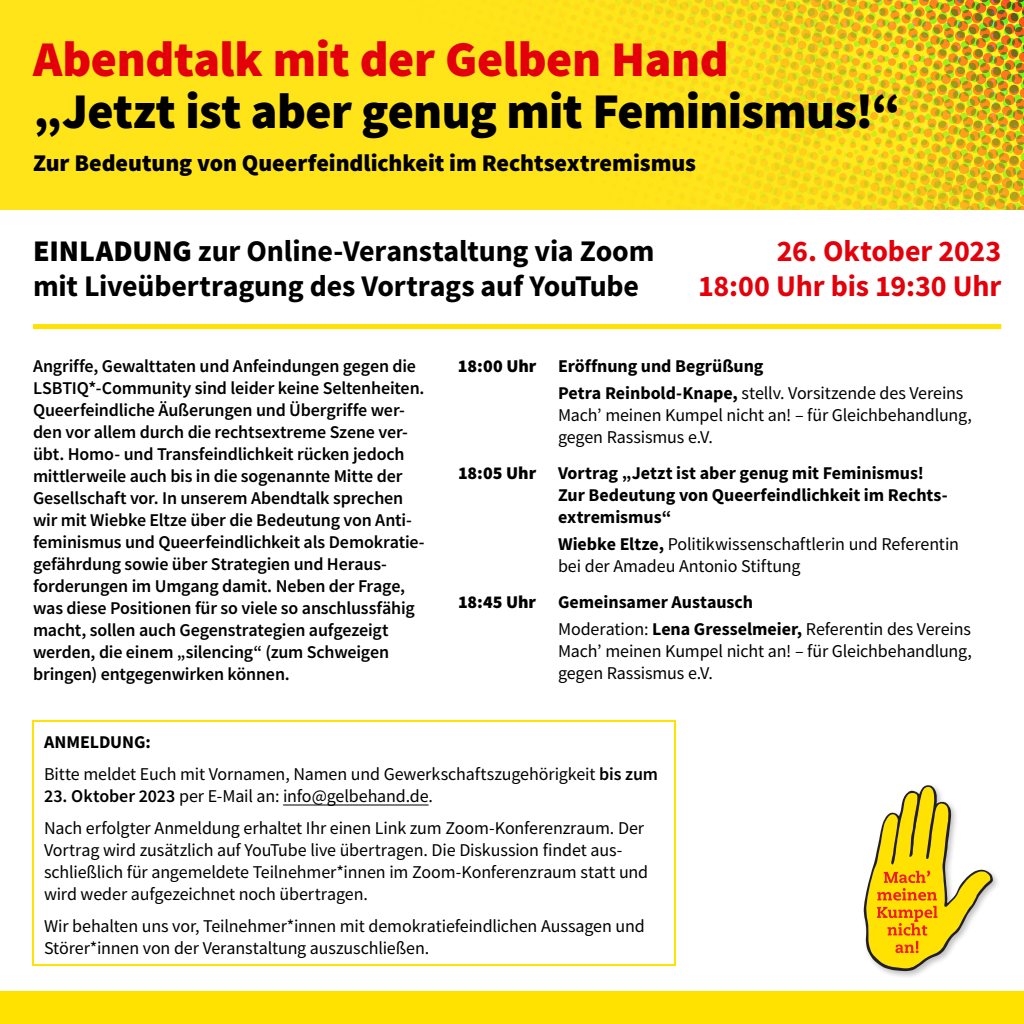
<style>
.page{position:relative;width:1024px;height:1024px;background:#fff}
.page>*{position:absolute;margin:0;border:0;box-sizing:border-box;transform-origin:0 0}
.t1{font:900 50px "Source Sans Pro";letter-spacing:-.015em;color:#000}
.t2{font:900 50px "Source Sans Pro";letter-spacing:-.01em;color:#e3000b}
.t3{font:700 30px/35px "Source Sans Pro";letter-spacing:-.005em;color:#000}
.t4{font:700 30px/35px "Source Sans Pro";letter-spacing:-.005em;color:#e3000b;text-align:right}
.t5{font:900 24px "Source Sans Pro";letter-spacing:-.005em;color:#000}
.t6{font:18px/22px "Source Sans Pro";letter-spacing:-.01em;color:#000}
.t7{font:600 18px/22px "Source Sans Pro";letter-spacing:-.01em;color:#000}
.t8{font:700 18px/27px "Source Sans Pro";letter-spacing:-.005em;color:#000}
.s1{font-weight:900}
.s2{font-weight:400}
.s3{font-weight:700}
.s4{font-weight:600}
</style>
<div class="page">
<div style="left:0;top:0;width:1024px;height:210px;background:#ffe41a"></div>
<img style="left:580px;top:0;width:444px;height:210px">
<div style="left:0;top:992px;width:1024px;height:32px;background:#ffe200"></div>
<div style="left:861px;top:783px;width:140px;height:196px;background:#000;opacity:.25"></div>
<svg style="left:864px;top:785px;width:129px;height:186px"></svg>
<hr style="left:283px;top:805px;width:146px;height:1px;background:#000">
<div style="left:32px;top:720px;width:644px;height:246px;border:2px solid #ffe200"></div>
<div style="left:33px;top:324px;width:968px;height:5px;background:#ffe200"></div>
<h1 class="t2" style="left:33px;top:25px;width:697px">Abendtalk mit der Gelben Hand</h1>
<h1 class="t1" style="left:33px;top:77px;width:869px">„Jetzt ist aber genug mit Feminismus!“</h1>
<h3 class="t5" style="left:33px;top:146px;width:665px">Zur Bedeutung von Queerfeindlichkeit im Rechtsextremismus</h3>
<h2 class="t3" style="left:33px;top:233px;width:623px"><span class="s1">EINLADUNG</span> zur Online-Veranstaltung via Zoom mit Liveübertragung des Vortrags auf YouTube</h2>
<h2 class="t4" style="left:698px;top:233px;width:305px">26. Oktober 2023<br>18:00 Uhr bis 19:30 Uhr</h2>
<p class="t7" style="left:33px;top:355px;width:393px">Angriffe, Gewalttaten und Anfeindungen gegen die LSBTIQ*-Community sind leider keine Seltenheiten.<br>Queerfeindliche Äußerungen und Übergriffe wer&shy;den vor allem durch die rechtsextreme Szene ver&shy;übt. Homo- und Transfeindlichkeit rücken jedoch mittlerweile auch bis in die sogenannte Mitte der Gesellschaft vor. In unserem Abendtalk sprechen wir mit Wiebke Eltze über die Bedeutung von Anti&shy;feminismus und Queerfeindlichkeit als Demokratie&shy;gefährdung sowie über Strategien und Heraus&shy;forderungen im Umgang damit. Neben der Frage, was diese Positionen für so viele so anschlussfähig macht, sollen auch Gegenstrategien aufgezeigt werden, die einem „silencing“ (zum Schweigen bringen) entgegenwirken können.</p>
<p class="t8" style="left:558px;top:352px;width:407px;text-indent:-100px"><span class="s1">18:00 Uhr</span> Eröffnung und Begrüßung<br>Petra Reinbold-Knape, <span class="s2">stellv. Vorsitzende des Vereins</span></p>
<p class="t6" style="left:558px;top:404px;width:415px">Machʼ meinen Kumpel nicht an! – für Gleichbehandlung, gegen Rassismus e.V.</p>
<p class="t8" style="left:558px;top:461px;width:390px;line-height:22px;text-indent:-100px"><span class="s1">18:05 Uhr</span> Vortrag „Jetzt ist aber genug mit Feminismus!<br>Zur Bedeutung von Queerfeindlichkeit im Rechts&shy;extremismus“</p>
<p class="t6" style="left:558px;top:533px;width:402px"><span class="s3">Wiebke Eltze,</span> Politikwissenschaftlerin und Referentin bei der Amadeu Antonio Stiftung</p>
<p class="t8" style="left:558px;top:588px;width:414px;text-indent:-100px"><span class="s1">18:45 Uhr</span> Gemeinsamer Austausch<br><span class="s2">Moderation:</span> Lena Gresselmeier, <span class="s2">Referentin des Vereins</span></p>
<p class="t6" style="left:558px;top:640px;width:415px">Machʼ meinen Kumpel nicht an! – für Gleichbehandlung, gegen Rassismus e.V.</p>
<p class="t6" style="left:44px;top:726px;width:616px;line-height:32px"><span class="s3">Anmeldung:<br></span>Bitte meldet Euch mit Vornamen, Namen und Gewerkschaftszugehörigkeit <span class="s4">bis zum</span></p>
<p class="t6" style="left:44px;top:780px;width:602px;line-height:32px"><span class="s4">23. Oktober 2023</span> per E-Mail an: info@gelbehand.de.<br>Nach erfolgter Anmeldung erhaltet Ihr einen Link zum Zoom-Konferenzraum. Der</p>
<p class="t6" style="left:44px;top:839px;width:606px">Vortrag wird zusätzlich auf YouTube live übertragen. Die Diskussion findet aus&shy;schließlich für angemeldete Teilnehmer*innen im Zoom-Konferenzraum statt und wird weder aufgezeichnet noch übertragen.</p>
<p class="t6" style="left:44px;top:915px;width:602px">Wir behalten uns vor, Teilnehmer*innen mit demokratiefeindlichen Aussagen und<br>Störer*innen von der Veranstaltung auszuschließen.</p>
</div>
